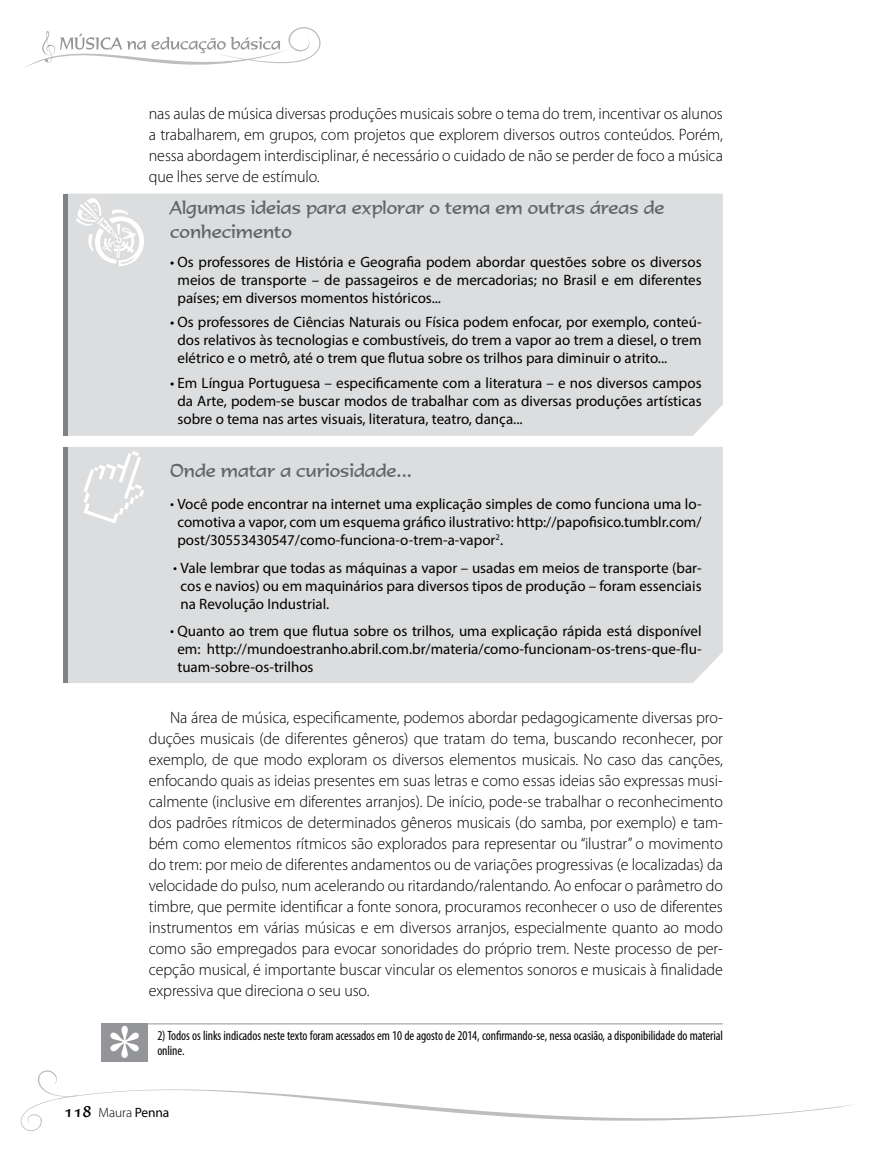
<style>
.page{position:relative;width:893px;height:1149px;background:#fff}
.page>*{position:absolute;margin:0;border:0;box-sizing:border-box;transform-origin:0 0}
.t1{font:18px/24px "Formal 436 BT";color:#636466}
.t2{font:300 16.5px/21px "Myriad Pro";letter-spacing:-.005em;color:#000;text-align:justify}
.t3{font:15px/18px "Myriad Pro";color:#000;text-align:justify}
.t4{font:condensed 13.5px/15px "Myriad Pro";letter-spacing:-.005em;color:#000}
.t5{font:300 13.5px "Myriad Pro";letter-spacing:-.01em;color:#000}
.s1{font-weight:300;font-size:16.5px}
.s2{font-family:"Formal 436 BT";font-weight:400;font-size:16.5px}
.s3{font-weight:400}
</style>
<div class="page">
<div style="left:64px;top:193px;width:659px;height:242px;background:#dcddde"></div>
<div style="left:68px;top:447px;width:655px;height:235px;background:#dcddde"></div>
<hr style="left:64px;top:194px;width:4px;height:241px;background:#808285">
<hr style="left:64px;top:447px;width:4px;height:235px;background:#808285">
<svg style="left:76px;top:198px;width:68px;height:68px"></svg>
<svg style="left:83px;top:451px;width:61px;height:72px"></svg>
<hr style="left:101px;top:1023px;width:622px;height:1px;background:#939598">
<div style="left:101px;top:1023px;width:47px;height:38px;background:#939598"></div>
<svg style="left:110px;top:1025px;width:29px;height:32px"></svg>
<svg style="left:83px;top:1061px;width:770px;height:60px"></svg>
<svg style="left:20px;top:1070px;width:63px;height:61px"></svg>
<svg style="left:25px;top:27px;width:296px;height:40px"></svg>
<p class="t2" style="left:149px;top:103px;width:576px">nas aulas de música diversas produções musicais sobre o tema do trem, incentivar os alunos a trabalharem, em grupos, com projetos que explorem diversos outros conteúdos. Porém, nessa abordagem interdisciplinar, é necessário o cuidado de não se perder de foco a música que lhes serve de estímulo.</p>
<p class="t1" style="left:170px;top:196px;width:496px">Algumas ideias para explorar o tema em outras áreas de conhecimento</p>
<p class="t3" style="left:177px;top:253px;width:526px;text-indent:-7px">• Os professores de História e Geografia podem abordar questões sobre os diversos meios de transporte – de passageiros e de mercadorias; no Brasil e em diferentes países; em diversos momentos históricos...</p>
<p class="t3" style="left:177px;top:313px;width:526px;text-indent:-7px">• Os professores de Ciências Naturais ou Física podem enfocar, por exemplo, conteú&shy;dos relativos às tecnologias e combustíveis, do trem a vapor ao trem a diesel, o trem elétrico e o metrô, até o trem que flutua sobre os trilhos para diminuir o atrito...</p>
<p class="t3" style="left:177px;top:373px;width:526px;text-indent:-7px">• Em Língua Portuguesa – especificamente com a literatura – e nos diversos campos da Arte, podem-se buscar modos de trabalhar com as diversas produções artísticas sobre o tema nas artes visuais, literatura, teatro, dança...</p>
<p class="t1" style="left:170px;top:458px;width:243px">Onde matar a curiosidade...</p>
<p class="t3" style="left:177px;top:494px;width:526px;text-indent:-7px"><span class="s1">•</span> Você pode encontrar na internet uma explicação simples de como funciona uma lo&shy;comotiva a vapor, com um esquema gráfico ilustrativo: http://papofisico.tumblr.com/ post/30553430547/como-funciona-o-trem-a-vapor<sup>2</sup>.</p>
<p class="t3" style="left:181px;top:558px;width:523px;text-indent:-7px"><span class="s1">•</span> Vale lembrar que todas as máquinas a vapor – usadas em meios de transporte (bar&shy;cos e navios) ou em maquinários para diversos tipos de produção – foram essenciais na Revolução Industrial.</p>
<p class="t3" style="left:177px;top:621px;width:526px;text-indent:-7px"><span class="s1">•</span> Quanto ao trem que flutua sobre os trilhos, uma explicação rápida está disponível em: http://mundoestranho.abril.com.br/materia/como-funcionam-os-trens-que-flu&shy;tuam-sobre-os-trilhos</p>
<p class="t2" style="left:149px;top:706px;width:576px;text-indent:21px">Na área de música, especificamente, podemos abordar pedagogicamente diversas pro&shy;duções musicais (de diferentes gêneros) que tratam do tema, buscando reconhecer, por exemplo, de que modo exploram os diversos elementos musicais. No caso das canções, enfocando quais as ideias presentes em suas letras e como essas ideias são expressas musi&shy;calmente (inclusive em diferentes arranjos). De início, pode-se trabalhar o reconhecimento dos padrões rítmicos de determinados gêneros musicais (do samba, por exemplo) e tam&shy;bém como elementos rítmicos são explorados para representar ou “ilustrar” o movimento do trem: por meio de diferentes andamentos ou de variações progressivas (e localizadas) da velocidade do pulso, num acelerando ou ritardando/ralentando. Ao enfocar o parâmetro do timbre, que permite identificar a fonte sonora, procuramos reconhecer o uso de diferentes instrumentos em várias músicas e em diversos arranjos, especialmente quanto ao modo como são empregados para evocar sonoridades do próprio trem. Neste processo de per&shy;cepção musical, é importante buscar vincular os elementos sonoros e musicais à finalidade expressiva que direciona o seu uso.</p>
<p class="t4" style="left:157px;top:1027px;width:567px">2) Todos os links indicados neste texto foram acessados em 10 de agosto de 2014, confirmando-se, nessa ocasião, a disponibilidade do material online.</p>
<p class="t5" style="left:64px;top:1105px;width:107px"><span class="s2">118</span> Maura <span class="s3">Penna</span></p>
</div>
